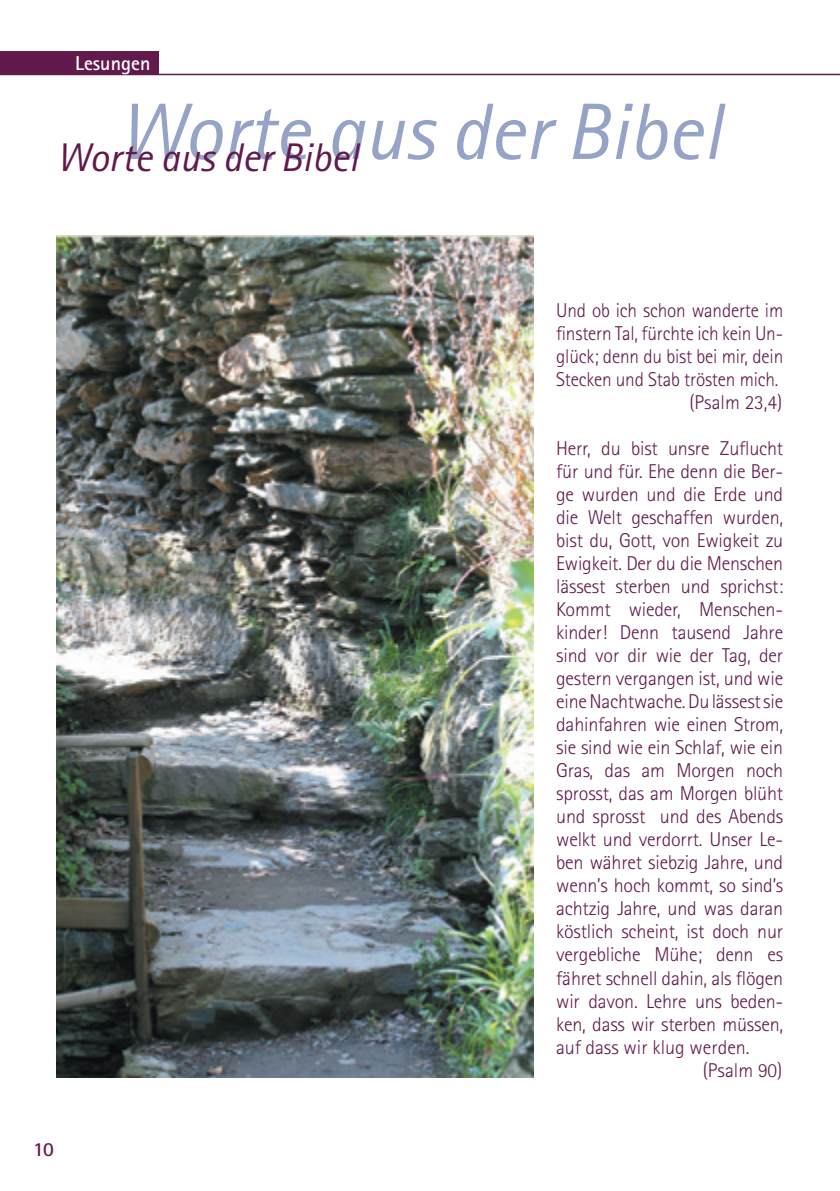
<style>
.page{position:relative;width:840px;height:1191px;background:#fff}
.page>*{position:absolute;margin:0;border:0;box-sizing:border-box;transform-origin:0 0}
.t1{font:italic 80px "Rotis Sans Serif";color:#95a3c6}
.t2{font:italic 40px "Rotis Sans Serif";color:#62194b}
.t3{font:300 20px "Rotis Sans Serif";letter-spacing:-.01em;color:#62194b}
.t4{font:300 20px/23px "Rotis Sans Serif";letter-spacing:-.01em;color:#62194b;text-align:right;scale:.96 1}
.t5{font:700 20px "Rotis Sans Serif";color:#fff}
.t6{font:700 20px "Rotis Sans Serif";color:#62194b}
</style>
<div class="page">
<img style="left:57px;top:235px;width:476px;height:842px">
<hr style="left:0;top:74px;width:839px;height:1px;background:#62194b">
<div style="left:0;top:51px;width:159px;height:23px;background:#62194b"></div>
<p class="t5" style="left:75px;top:51px;width:77px">Lesungen</p>
<h1 class="t1" style="left:118px;top:85px;width:604px">Worte aus der Bibel</h1>
<h2 class="t2" style="left:57px;top:134px;width:303px">Worte aus der Bibel</h2>
<p class="t6" style="left:33px;top:1136px;width:22px">10</p>
<p class="t4" style="left:556px;top:299px;width:238px">Und ob ich schon wanderte im finstern Tal, fürchte ich kein Un&shy;glück; denn du bist bei mir, dein<br>Stecken und Stab trösten mich. (Psalm 23,4)</p>
<p class="t3" style="left:556px;top:437px;width:228px">Herr, du bist unsre Zuflucht</p>
<p class="t3" style="left:556px;top:460px;width:228px">für und für. Ehe denn die Ber-</p>
<p class="t3" style="left:556px;top:483px;width:228px">ge wurden und die Erde und</p>
<p class="t3" style="left:556px;top:506px;width:228px">die Welt geschaffen wurden,</p>
<p class="t3" style="left:556px;top:529px;width:228px">bist du, Gott, von Ewigkeit zu</p>
<p class="t3" style="left:556px;top:552px;width:228px">Ewigkeit. Der du die Menschen</p>
<p class="t3" style="left:556px;top:575px;width:228px">lässest sterben und sprichst:</p>
<p class="t3" style="left:556px;top:598px;width:228px">Kommt wieder, Menschen-</p>
<p class="t3" style="left:556px;top:621px;width:228px">kinder! Denn tausend Jahre</p>
<p class="t3" style="left:556px;top:644px;width:228px">sind vor dir wie der Tag, der</p>
<p class="t3" style="left:556px;top:667px;width:228px">gestern vergangen ist, und wie</p>
<p class="t3" style="left:556px;top:690px;width:228px">eine Nachtwache. Du lässest sie</p>
<p class="t3" style="left:556px;top:713px;width:228px">dahinfahren wie einen Strom,</p>
<p class="t3" style="left:556px;top:736px;width:228px">sie sind wie ein Schlaf, wie ein</p>
<p class="t3" style="left:556px;top:759px;width:228px">Gras, das am Morgen noch</p>
<p class="t3" style="left:556px;top:782px;width:228px">sprosst, das am Morgen blüht</p>
<p class="t3" style="left:556px;top:805px;width:228px">und sprosst und des Abends</p>
<p class="t3" style="left:556px;top:828px;width:228px">welkt und verdorrt. Unser Le-</p>
<p class="t3" style="left:556px;top:851px;width:228px">ben währet siebzig Jahre, und</p>
<p class="t3" style="left:556px;top:874px;width:228px">wenn’s hoch kommt, so sind’s</p>
<p class="t3" style="left:556px;top:897px;width:228px">achtzig Jahre, und was daran</p>
<p class="t3" style="left:556px;top:920px;width:228px">köstlich scheint, ist doch nur</p>
<p class="t3" style="left:556px;top:943px;width:228px">vergebliche Mühe; denn es</p>
<p class="t3" style="left:556px;top:966px;width:228px">fähret schnell dahin, als flögen</p>
<p class="t3" style="left:556px;top:989px;width:228px">wir davon. Lehre uns beden-</p>
<p class="t3" style="left:556px;top:1012px;width:228px">ken, dass wir sterben müssen,</p>
<p class="t3" style="left:556px;top:1035px;width:195px">auf dass wir klug werden.</p>
<p class="t3" style="left:702px;top:1058px;width:81px">(Psalm 90)</p>
</div>
